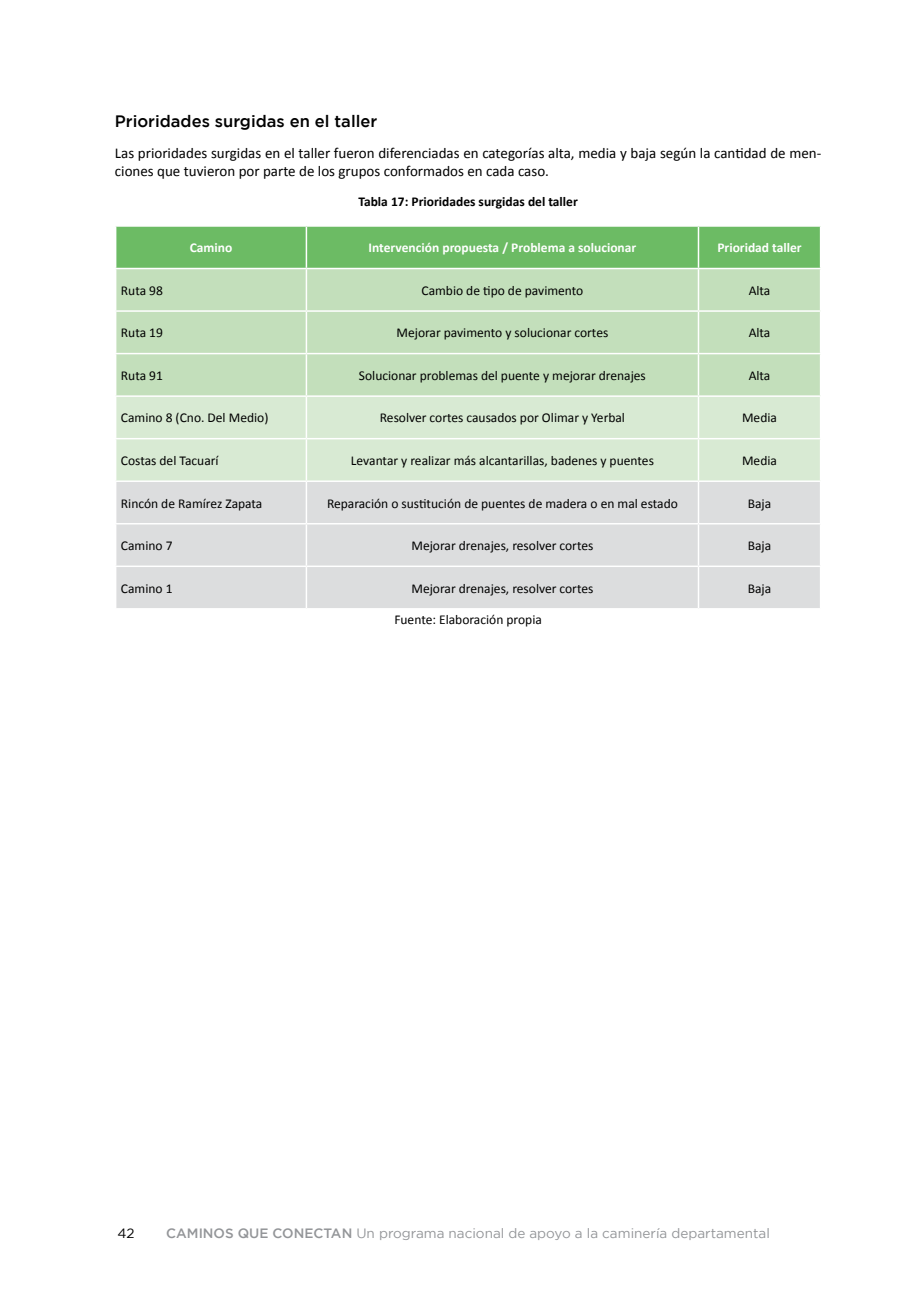
<style>
.page{position:relative;width:915px;height:1306px;background:#fff}
.page>*{position:absolute;margin:0;border:0;box-sizing:border-box;transform-origin:0 0}
.Subtitulo_1{font:500 16.5px "Gotham";color:#000}
.Texto{font:15px/18px "Calibri";color:#000}
.texto_tablas{font:13.5px "Calibri";color:#000}
.t1{font:13.5px "Gotham";color:#939598}
.Blancos_tablas{font:700 13.5px "Calibri";color:#fff}
.Graficos_tablas_y_ma{font:700 13.5px "Calibri";color:#000}
.pie_graficos{font:13.5px "Calibri";color:#000}
.t2{font:13.5px "Gotham";color:#000}
.s1{font-weight:500}
</style>
<div class="page">
<div style="left:116px;top:227px;width:703px;height:41px;background:#6cbb64"></div>
<div style="left:116px;top:269px;width:703px;height:126px;background:#c3dfbb"></div>
<div style="left:116px;top:397px;width:703px;height:83px;background:#d8ead3"></div>
<div style="left:116px;top:482px;width:703px;height:126px;background:#dcddde"></div>
<hr style="left:305px;top:227px;width:2px;height:41px;background:#fff">
<hr style="left:697px;top:227px;width:2px;height:41px;background:#fff">
<hr style="left:305px;top:269px;width:2px;height:41px;background:#fff">
<hr style="left:697px;top:269px;width:2px;height:41px;background:#fff">
<hr style="left:115px;top:310px;width:191px;height:2px;background:#fff">
<hr style="left:306px;top:310px;width:392px;height:2px;background:#fff">
<hr style="left:305px;top:312px;width:2px;height:41px;background:#fff">
<hr style="left:698px;top:310px;width:123px;height:2px;background:#fff">
<hr style="left:697px;top:312px;width:2px;height:41px;background:#fff">
<hr style="left:115px;top:353px;width:191px;height:1px;background:#fff">
<hr style="left:306px;top:353px;width:392px;height:1px;background:#fff">
<hr style="left:305px;top:354px;width:2px;height:41px;background:#fff">
<hr style="left:698px;top:353px;width:123px;height:1px;background:#fff">
<hr style="left:697px;top:354px;width:2px;height:41px;background:#fff">
<hr style="left:305px;top:397px;width:2px;height:41px;background:#fff">
<hr style="left:697px;top:397px;width:2px;height:41px;background:#fff">
<hr style="left:115px;top:438px;width:191px;height:1px;background:#fff">
<hr style="left:306px;top:438px;width:392px;height:1px;background:#fff">
<hr style="left:305px;top:439px;width:2px;height:41px;background:#fff">
<hr style="left:698px;top:438px;width:123px;height:1px;background:#fff">
<hr style="left:697px;top:439px;width:2px;height:41px;background:#fff">
<hr style="left:305px;top:482px;width:2px;height:41px;background:#fff">
<hr style="left:697px;top:482px;width:2px;height:41px;background:#fff">
<hr style="left:115px;top:523px;width:191px;height:1px;background:#fff">
<hr style="left:306px;top:523px;width:392px;height:1px;background:#fff">
<hr style="left:305px;top:524px;width:2px;height:41px;background:#fff">
<hr style="left:698px;top:523px;width:123px;height:1px;background:#fff">
<hr style="left:697px;top:524px;width:2px;height:41px;background:#fff">
<hr style="left:115px;top:565px;width:191px;height:2px;background:#fff">
<hr style="left:306px;top:565px;width:392px;height:2px;background:#fff">
<hr style="left:305px;top:567px;width:2px;height:41px;background:#fff">
<hr style="left:698px;top:565px;width:123px;height:2px;background:#fff">
<hr style="left:697px;top:567px;width:2px;height:41px;background:#fff">
<p class="Subtitulo_1" style="left:115px;top:112px;width:264px">Prioridades surgidas en el taller</p>
<p class="Texto" style="left:115px;top:144px;width:707px">Las prioridades surgidas en el taller fueron diferenciadas en categorías alta, media y baja según la cantidad de men&shy;ciones que tuvieron por parte de los grupos conformados en cada caso.</p>
<p class="Graficos_tablas_y_ma" style="left:358px;top:193px;width:221px">Tabla 17: Prioridades surgidas del taller</p>
<p class="Blancos_tablas" style="left:190px;top:239px;width:44px">Camino</p>
<p class="Blancos_tablas" style="left:368px;top:239px;width:269px">Intervención propuesta / Problema a solucionar</p>
<p class="Blancos_tablas" style="left:717px;top:239px;width:86px">Prioridad taller</p>
<p class="texto_tablas" style="left:121px;top:282px;width:43px">Ruta 98</p>
<p class="texto_tablas" style="left:421px;top:282px;width:163px">Cambio de tipo de pavimento</p>
<p class="texto_tablas" style="left:748px;top:282px;width:23px">Alta</p>
<p class="texto_tablas" style="left:121px;top:324px;width:43px">Ruta 19</p>
<p class="texto_tablas" style="left:396px;top:324px;width:213px">Mejorar pavimento y solucionar cortes</p>
<p class="texto_tablas" style="left:748px;top:324px;width:23px">Alta</p>
<p class="texto_tablas" style="left:121px;top:367px;width:43px">Ruta 91</p>
<p class="texto_tablas" style="left:359px;top:367px;width:288px">Solucionar problemas del puente y mejorar drenajes</p>
<p class="texto_tablas" style="left:748px;top:367px;width:23px">Alta</p>
<p class="texto_tablas" style="left:121px;top:409px;width:149px">Camino 8 (Cno. Del Medio)</p>
<p class="texto_tablas" style="left:379px;top:409px;width:247px">Resolver cortes causados por Olimar y Yerbal</p>
<p class="texto_tablas" style="left:741px;top:409px;width:36px">Media</p>
<p class="texto_tablas" style="left:121px;top:452px;width:99px">Costas del Tacuarí</p>
<p class="texto_tablas" style="left:351px;top:452px;width:304px">Levantar y realizar más alcantarillas, badenes y puentes</p>
<p class="texto_tablas" style="left:741px;top:452px;width:36px">Media</p>
<p class="texto_tablas" style="left:121px;top:494px;width:143px">Rincón de Ramírez Zapata</p>
<p class="texto_tablas" style="left:327px;top:494px;width:352px">Reparación o sustitución de puentes de madera o en mal estado</p>
<p class="texto_tablas" style="left:747px;top:494px;width:25px">Baja</p>
<p class="texto_tablas" style="left:121px;top:537px;width:53px">Camino 7</p>
<p class="texto_tablas" style="left:411px;top:537px;width:183px">Mejorar drenajes, resolver cortes</p>
<p class="texto_tablas" style="left:747px;top:537px;width:25px">Baja</p>
<p class="texto_tablas" style="left:121px;top:579px;width:53px">Camino 1</p>
<p class="texto_tablas" style="left:411px;top:579px;width:183px">Mejorar drenajes, resolver cortes</p>
<p class="texto_tablas" style="left:747px;top:579px;width:25px">Baja</p>
<p class="pie_graficos" style="left:394px;top:611px;width:149px">Fuente: Elaboración propia</p>
<p class="t2" style="left:117px;top:1226px;width:19px">42</p>
<p class="t1" style="left:166px;top:1226px;width:605px"><span class="s1">CAMINOS QUE CONECTAN</span> Un programa nacional de apoyo a la caminería departamental</p>
</div>
